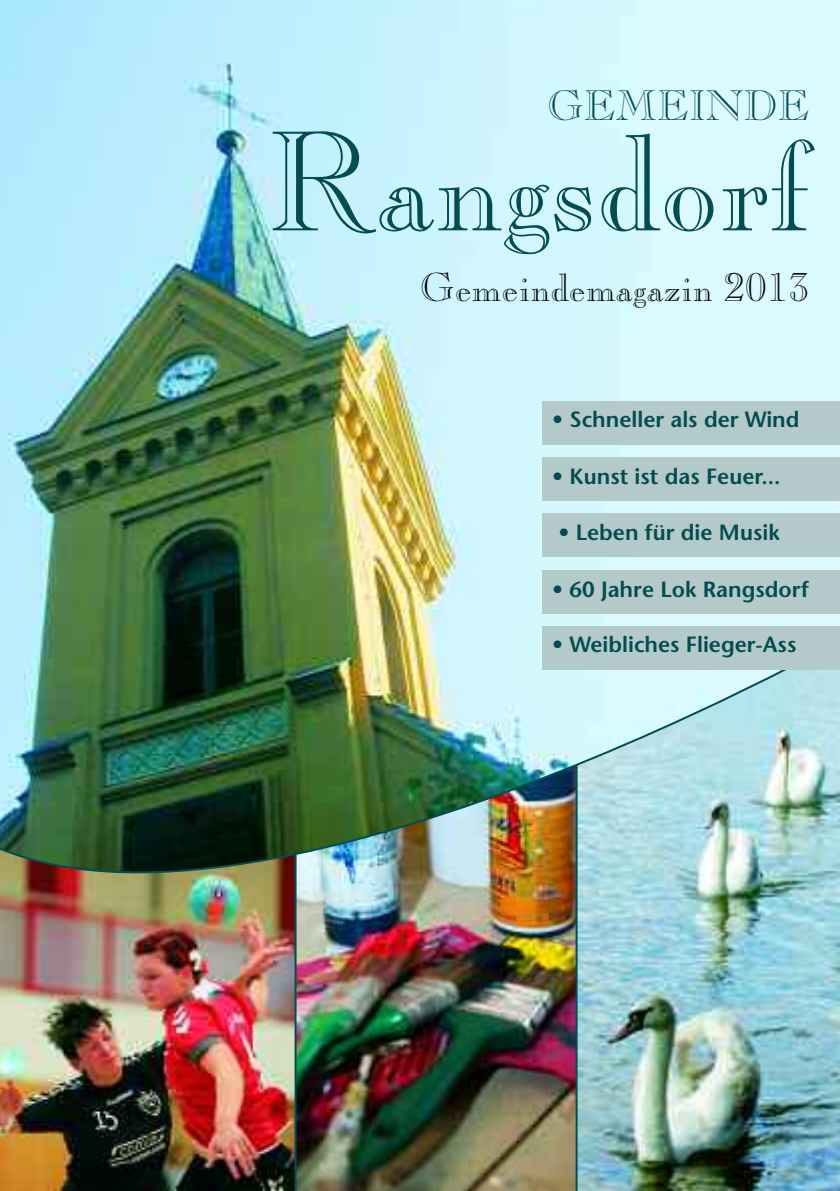
<style>
.page{position:relative;width:840px;height:1191px;background:#fff}
.page>*{position:absolute;margin:0;border:0;box-sizing:border-box;transform-origin:0 0}
.t1{font:140px "Caslon Open Face";letter-spacing:-.01em;color:#034c50}
.t2{font:42px "Caslon Open Face";color:#034c50}
.t3{font:40px "Caslon Open Face";color:#000}
.t4{font:600 22px "Stone Sans";color:#034c50}
</style>
<div class="page">
<img style="left:296px;top:1024px;width:279px;height:167px">
<img style="left:0;top:1024px;width:296px;height:167px">
<img style="left:575px;top:1024px;width:264px;height:167px">
<img style="left:0;top:0;width:839px;height:1024px">
<div style="left:541px;top:457px;width:298px;height:44px;background:#b4c9ca"></div>
<div style="left:541px;top:513px;width:298px;height:44px;background:#b4c9ca"></div>
<div style="left:541px;top:570px;width:298px;height:44px;background:#b4c9ca"></div>
<div style="left:541px;top:626px;width:298px;height:43px;background:#b4c9ca"></div>
<div style="left:541px;top:401px;width:298px;height:43px;background:#b4c9ca"></div>
<h2 class="t2" style="left:547px;top:91px;width:264px">GEMEINDE</h2>
<h1 class="t1" style="left:265px;top:132px;width:545px">Rangsdorf</h1>
<h3 class="t3" style="left:419px;top:273px;width:391px">Gemeindemagazin 2013</h3>
<p class="t4" style="left:551px;top:411px;width:249px">• Schneller als der Wind</p>
<p class="t4" style="left:551px;top:467px;width:230px">• Kunst ist das Feuer...</p>
<p class="t4" style="left:558px;top:523px;width:222px">• Leben für die Musik</p>
<p class="t4" style="left:551px;top:580px;width:258px">• 60 Jahre Lok Rangsdorf</p>
<p class="t4" style="left:551px;top:636px;width:246px">• Weibliches Flieger-Ass</p>
</div>
